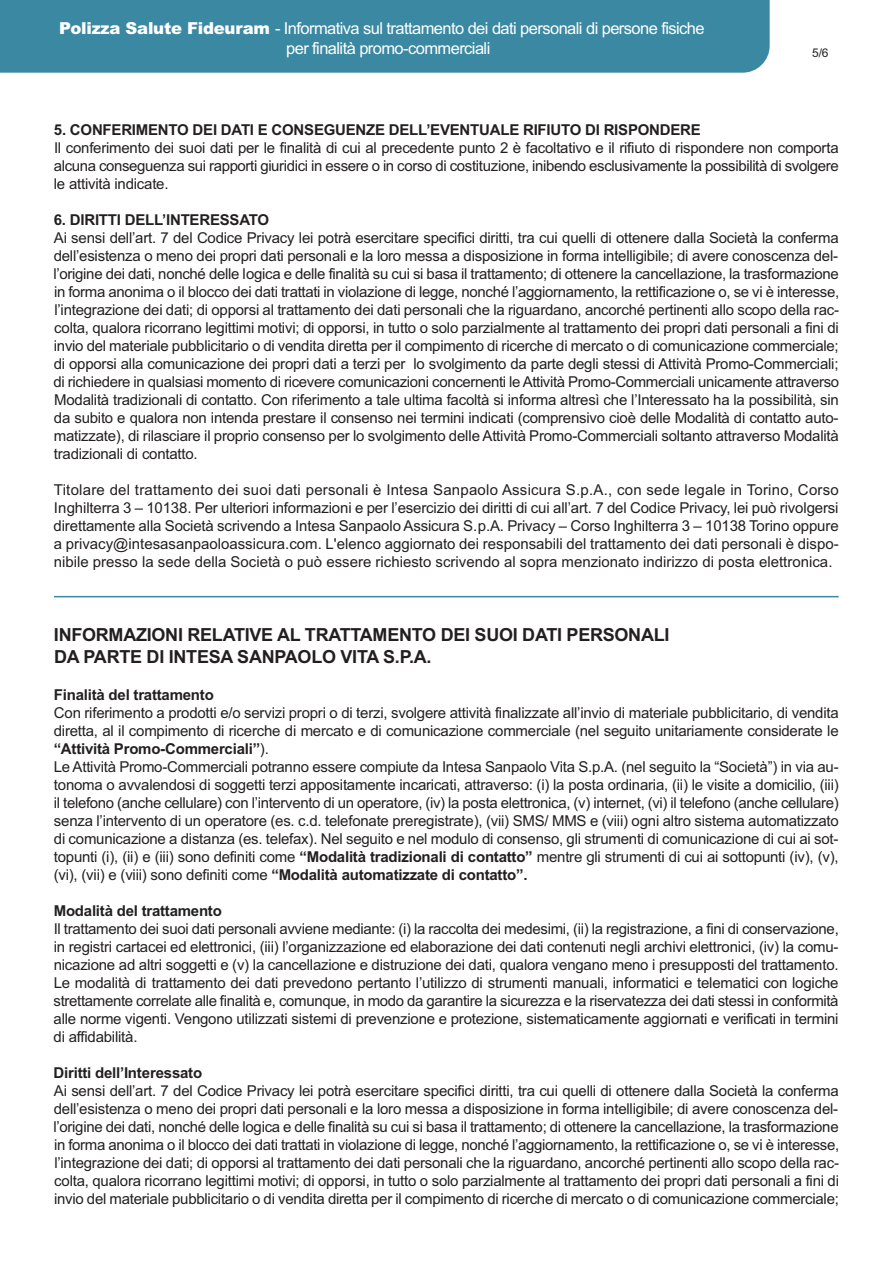
<style>
.page{position:relative;width:893px;height:1263px;background:#fff}
.page>*{position:absolute;margin:0;border:0;box-sizing:border-box;transform-origin:0 0}
.t1{font:700 18px/21.6px "Arial";letter-spacing:-.015em;color:#231f20}
.t2{font:16.5px/19.8px "Arial";letter-spacing:-.035em;color:#fff}
.t3{font:15px/18px "Arial";letter-spacing:-.015em;color:#231f20;text-align:justify}
.t4{font:700 15px "Arial";letter-spacing:-.015em;color:#231f20}
.t5{font:12px "Arial";color:#231f20}
.s1{font-weight:900}
.s2{font-weight:700}
</style>
<div class="page">
<div style="left:0;top:0;width:770px;height:73px;background:#3a88a1"></div>
<hr style="left:54px;top:596px;width:785px;height:1px;background:#3a88a1">
<p class="t2" style="left:286px;top:18px;width:420px;text-indent:-227px"><span class="s1">Polizza Salute Fideuram</span> - Informativa sul trattamento dei dati personali di persone fisiche per finalità promo-commerciali</p>
<p class="t5" style="left:812px;top:46px;width:18px">5/6</p>
<p class="t4" style="left:54px;top:121px;width:648px">5. CONFERIMENTO DEI DATI E CONSEGUENZE DELL’EVENTUALE RIFIUTO DI RISPONDERE</p>
<p class="t3" style="left:54px;top:139px;width:787px">Il conferimento dei suoi dati per le finalità di cui al precedente punto 2 è facoltativo e il rifiuto di rispondere non comporta alcuna conseguenza sui rapporti giuridici in essere o in corso di costituzione, inibendo esclusivamente la possibilità di svolgere le attività indicate.</p>
<p class="t4" style="left:54px;top:211px;width:217px">6. DIRITTI DELL’INTERESSATO</p>
<p class="t3" style="left:53px;top:229px;width:787px">Ai sensi dell’art. 7 del Codice Privacy lei potrà esercitare specifici diritti, tra cui quelli di ottenere dalla Società la conferma dell’esistenza o meno dei propri dati personali e la loro messa a disposizione in forma intelligibile; di avere conoscenza del&shy;l’origine dei dati, nonché delle logica e delle finalità su cui si basa il trattamento; di ottenere la cancellazione, la trasformazione in forma anonima o il blocco dei dati trattati in violazione di legge, nonché l’aggiornamento, la rettificazione o, se vi è interesse, l’integrazione dei dati; di opporsi al trattamento dei dati personali che la riguardano, ancorché pertinenti allo scopo della rac&shy;colta, qualora ricorrano legittimi motivi; di opporsi, in tutto o solo parzialmente al trattamento dei propri dati personali a fini di invio del materiale pubblicitario o di vendita diretta per il compimento di ricerche di mercato o di comunicazione commerciale; di opporsi alla comunicazione dei propri dati a terzi per lo svolgimento da parte degli stessi di Attività Promo-Commerciali; di richiedere in qualsiasi momento di ricevere comunicazioni concernenti le Attività Promo-Commerciali unicamente attraverso Modalità tradizionali di contatto. Con riferimento a tale ultima facoltà si informa altresì che l’Interessato ha la possibilità, sin da subito e qualora non intenda prestare il consenso nei termini indicati (comprensivo cioè delle Modalità di contatto auto&shy;matizzate), di rilasciare il proprio consenso per lo svolgimento delle Attività Promo-Commerciali soltanto attraverso Modalità tradizionali di contatto.</p>
<p class="t3" style="left:54px;top:481px;width:787px">Titolare del trattamento dei suoi dati personali è Intesa Sanpaolo Assicura S.p.A., con sede legale in Torino, Corso Inghilterra 3 – 10138. Per ulteriori informazioni e per l’esercizio dei diritti di cui all’art. 7 del Codice Privacy, lei può rivolgersi direttamente alla Società scrivendo a Intesa Sanpaolo Assicura S.p.A. Privacy – Corso Inghilterra 3 – 10138 Torino oppure a privacy@intesasanpaoloassicura.com. L'elenco aggiornato dei responsabili del trattamento dei dati personali è dispo&shy;nibile presso la sede della Società o può essere richiesto scrivendo al sopra menzionato indirizzo di posta elettronica.</p>
<p class="t1" style="left:54px;top:624px;width:617px">INFORMAZIONI RELATIVE AL TRATTAMENTO DEI SUOI DATI PERSONALI<br>DA PARTE DI INTESA SANPAOLO VITA S.P.A.</p>
<p class="t4" style="left:54px;top:686px;width:161px">Finalità del trattamento</p>
<p class="t3" style="left:54px;top:704px;width:787px;text-align:left">Con riferimento a prodotti e/o servizi propri o di terzi, svolgere attività finalizzate all’invio di materiale pubblicitario, di vendita diretta, al il compimento di ricerche di mercato e di comunicazione commerciale (nel seguito unitariamente considerate le <span class="s2">“Attività Promo-Commerciali”</span>).<br>Le Attività Promo-Commerciali potranno essere compiute da Intesa Sanpaolo Vita S.p.A. (nel seguito la “Società”) in via au&shy;tonoma o avvalendosi di soggetti terzi appositamente incaricati, attraverso: (i) la posta ordinaria, (ii) le visite a domicilio, (iii) il telefono (anche cellulare) con l’intervento di un operatore, (iv) la posta elettronica, (v) internet, (vi) il telefono (anche cellulare) senza l’intervento di un operatore (es. c.d. telefonate preregistrate), (vii) SMS/ MMS e (viii) ogni altro sistema automatizzato di comunicazione a distanza (es. telefax). Nel seguito e nel modulo di consenso, gli strumenti di comunicazione di cui ai sot&shy;topunti (i), (ii) e (iii) sono definiti come <span class="s2">“Modalità tradizionali di contatto”</span> mentre gli strumenti di cui ai sottopunti (iv), (v), (vi), (vii) e (viii) sono definiti come <span class="s2">“Modalità automatizzate di contatto”.</span></p>
<p class="t4" style="left:54px;top:902px;width:170px">Modalità del trattamento</p>
<p class="t3" style="left:54px;top:920px;width:787px">Il trattamento dei suoi dati personali avviene mediante: (i) la raccolta dei medesimi, (ii) la registrazione, a fini di conservazione, in registri cartacei ed elettronici, (iii) l’organizzazione ed elaborazione dei dati contenuti negli archivi elettronici, (iv) la comu&shy;nicazione ad altri soggetti e (v) la cancellazione e distruzione dei dati, qualora vengano meno i presupposti del trattamento.<br>Le modalità di trattamento dei dati prevedono pertanto l’utilizzo di strumenti manuali, informatici e telematici con logiche strettamente correlate alle finalità e, comunque, in modo da garantire la sicurezza e la riservatezza dei dati stessi in conformità alle norme vigenti. Vengono utilizzati sistemi di prevenzione e protezione, sistematicamente aggiornati e verificati in termini di affidabilità.</p>
<p class="t4" style="left:54px;top:1064px;width:150px">Diritti dell’Interessato</p>
<p class="t3" style="left:53px;top:1082px;width:787px">Ai sensi dell’art. 7 del Codice Privacy lei potrà esercitare specifici diritti, tra cui quelli di ottenere dalla Società la conferma dell’esistenza o meno dei propri dati personali e la loro messa a disposizione in forma intelligibile; di avere conoscenza del&shy;l’origine dei dati, nonché delle logica e delle finalità su cui si basa il trattamento; di ottenere la cancellazione, la trasformazione in forma anonima o il blocco dei dati trattati in violazione di legge, nonché l’aggiornamento, la rettificazione o, se vi è interesse, l’integrazione dei dati; di opporsi al trattamento dei dati personali che la riguardano, ancorché pertinenti allo scopo della rac&shy;colta, qualora ricorrano legittimi motivi; di opporsi, in tutto o solo parzialmente al trattamento dei propri dati personali a fini di invio del materiale pubblicitario o di vendita diretta per il compimento di ricerche di mercato o di comunicazione commerciale;</p>
</div>
